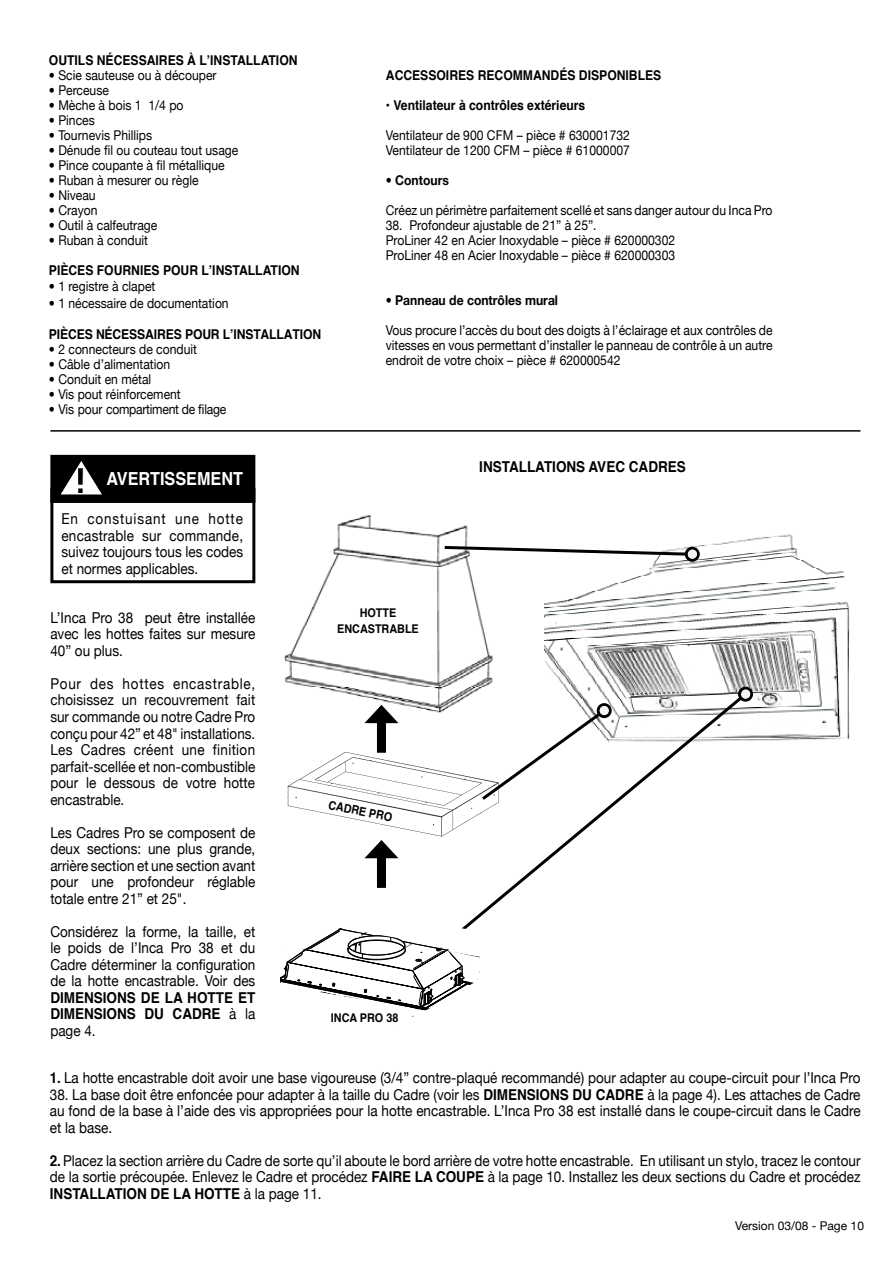
<style>
.page{position:relative;width:893px;height:1263px;background:#fff}
.page>*{position:absolute;margin:0;border:0;box-sizing:border-box;transform-origin:0 0}
.t1{font:600 33px "Eurostile";color:#000;scale:1.06 1}
.t2{font:700 18px "Helvetica";color:#fff;scale:.9 1}
.t3{font:15px/16.5px "Helvetica Neue";color:#000;text-align:justify;scale:.9 1}
.t4{font:700 15px/16.5px "Helvetica";color:#000;scale:.9 1}
.t5{font:13.5px/15px "Helvetica Neue";color:#000;scale:.9 1}
.t6{font:700 13.5px "Helvetica";color:#000;scale:.9 1}
.t7{font:700 13.5px "Helvetica Neue";color:#000;scale:.9 1}
.t8{font:13.5px "Helvetica Neue";letter-spacing:-.02em;color:#000;scale:.9 1}
.t9{font:700 12px/16.5px "Helvetica";color:#000;text-align:center;scale:.9 1}
.t10{font:12px "Helvetica Neue";color:#000}
.s1{font-family:"Helvetica Neue";font-weight:400}
.s2{font-family:"Helvetica";font-weight:700}
</style>
<div class="page">
<img style="left:545px;top:534px;width:305px;height:207px">
<img style="left:284px;top:514px;width:209px;height:199px">
<img style="left:287px;top:752px;width:150px;height:84px">
<div style="left:377px;top:716px;width:9px;height:37px;background:#000"></div>
<svg style="left:364px;top:705px;width:34px;height:18px"></svg>
<svg style="left:442px;top:544px;width:247px;height:13px"></svg>
<div style="left:685px;top:547px;width:15px;height:15px;border:3px solid #000;border-radius:50%"></div>
<div style="left:377px;top:851px;width:9px;height:37px;background:#000"></div>
<svg style="left:364px;top:840px;width:34px;height:18px"></svg>
<svg style="left:437px;top:694px;width:308px;height:213px"></svg>
<div style="left:738px;top:687px;width:15px;height:15px;border:3px solid #000;border-radius:50%"></div>
<div style="left:50px;top:488px;width:205px;height:95px;border:3px solid #000"></div>
<div style="left:51px;top:456px;width:204px;height:46px;background:#000"></div>
<div style="left:50px;top:455px;width:205px;height:48px;border:2px solid #000"></div>
<svg style="left:57px;top:457px;width:49px;height:38px"></svg>
<div style="left:742px;top:690px;width:7px;height:8px;background:#f3f3f3;border-radius:50%"></div>
<div style="left:741px;top:689px;width:9px;height:9px;border:2px solid #f3f3f3;border-radius:50%"></div>
<div style="left:600px;top:707px;width:8px;height:7px;background:#f3f3f3;border-radius:50%"></div>
<div style="left:600px;top:706px;width:9px;height:9px;border:2px solid #f3f3f3;border-radius:50%"></div>
<div style="left:689px;top:550px;width:7px;height:8px;background:#f3f3f3;border-radius:50%"></div>
<div style="left:688px;top:549px;width:9px;height:9px;border:2px solid #f3f3f3;border-radius:50%"></div>
<hr style="left:50px;top:430px;width:810px;height:2px;background:#000">
<svg style="left:280px;top:907px;width:212px;height:110px"></svg>
<p class="t6" style="left:49px;top:48px;width:278px">OUTILS NÉCESSAIRES À L’INSTALLATION</p>
<p class="t5" style="left:49px;top:67px;width:188px">• Scie sauteuse ou à découper</p>
<p class="t5" style="left:49px;top:82px;width:68px">• Perceuse</p>
<p class="t5" style="left:49px;top:97px;width:151px">• Mèche à bois 1 1/4 po</p>
<p class="t5" style="left:49px;top:112px;width:53px">• Pinces</p>
<p class="t5" style="left:49px;top:127px;width:116px">• Tournevis Phillips</p>
<p class="t5" style="left:49px;top:142px;width:212px">• Dénude fil ou couteau tout usage</p>
<p class="t5" style="left:49px;top:157px;width:197px">• Pince coupante à fil métallique</p>
<p class="t5" style="left:49px;top:172px;width:168px">• Ruban à mesurer ou règle</p>
<p class="t5" style="left:49px;top:187px;width:54px">• Niveau</p>
<p class="t5" style="left:49px;top:202px;width:56px">• Crayon</p>
<p class="t5" style="left:49px;top:217px;width:122px">• Outil à calfeutrage</p>
<p class="t5" style="left:49px;top:232px;width:112px">• Ruban à conduit</p>
<p class="t6" style="left:49px;top:258px;width:280px">PIÈCES FOURNIES POUR L’INSTALLATION</p>
<p class="t5" style="left:49px;top:279px;width:120px">• 1 registre à clapet</p>
<p class="t5" style="left:49px;top:295px;width:201px">• 1 nécessaire de documentation</p>
<p class="t6" style="left:49px;top:322px;width:304px">PIÈCES NÉCESSAIRES POUR L’INSTALLATION</p>
<p class="t5" style="left:49px;top:342px;width:166px">• 2 connecteurs de conduit</p>
<p class="t5" style="left:49px;top:357px;width:136px">• Câble d’alimentation</p>
<p class="t5" style="left:49px;top:372px;width:115px">• Conduit en métal</p>
<p class="t5" style="left:49px;top:387px;width:148px">• Vis pout réinforcement</p>
<p class="t8" style="left:49px;top:401px;width:199px">• Vis pour compartiment de filage</p>
<h1 class="t1" style="left:76px;top:460px;width:12px">!</h1>
<p class="t3" style="left:61px;top:511px;width:203px">En constuisant une hotte encastrable sur commande, suivez toujours tous les codes et normes applicables.</p>
<p class="t2" style="left:106px;top:462px;width:153px">AVERTISSEMENT</p>
<p class="t6" style="left:386px;top:63px;width:308px">ACCESSOIRES RECOMMANDÉS DISPONIBLES</p>
<p class="t6" style="left:386px;top:93px;width:223px">• Ventilateur à contrôles extérieurs</p>
<p class="t5" style="left:386px;top:128px;width:273px">Ventilateur de 900 CFM – pièce # 630001732<br>Ventilateur de 1200 CFM – pièce # 61000007</p>
<p class="t7" style="left:386px;top:172px;width:72px">• Contours</p>
<p class="t5" style="left:386px;top:203px;width:431px">Créez un périmètre parfaitement scellé et sans danger autour du Inca Pro</p>
<p class="t5" style="left:386px;top:218px;width:323px">38. Profondeur ajustable de 21” à 25”.<br>ProLiner 42 en Acier Inoxydable – pièce # 620000302<br>ProLiner 48 en Acier Inoxydable – pièce # 620000303</p>
<p class="t7" style="left:386px;top:292px;width:193px">• Panneau de contrôles mural</p>
<p class="t5" style="left:386px;top:323px;width:431px;text-align:justify">Vous procure l’accès du bout des doigts à l’éclairage et aux contrôles de vitesses en vous permettant d’installer le panneau de contrôle à un autre endroit de votre choix – pièce # 620000542</p>
<p class="t4" style="left:479px;top:457px;width:231px">INSTALLATIONS AVEC CADRES</p>
<p class="t3" style="left:50px;top:609px;width:229px">L’Inca Pro 38 peut être installée avec les hottes faites sur mesure 40” ou plus.</p>
<p class="t3" style="left:50px;top:675px;width:229px">Pour des hottes encastrable, choisissez un recouvrement fait sur commande ou notre Cadre Pro conçu pour 42” et 48" installations.<br>Les Cadres créent une finition parfait-scellée et non-combustible pour le dessous de votre hotte encastrable.</p>
<p class="t3" style="left:50px;top:824px;width:229px">Les Cadres Pro se composent de deux sections: une plus grande, arrière section et une section avant pour une profondeur réglable totale entre 21” et 25".</p>
<p class="t3" style="left:50px;top:923px;width:229px">Considérez la forme, la taille, et le poids de l’Inca Pro 38 et du Cadre déterminer la configuration de la hotte encastrable. Voir des</p>
<p class="t4" style="left:50px;top:988px;width:229px">DIMENSIONS DE LA HOTTE ET<br>DIMENSIONS DU CADRE <span class="s1">à la</span></p>
<p class="t3" style="left:50px;top:1022px;width:52px">page 4.</p>
<p class="t9" style="left:337px;top:603px;width:92px">HOTTE<br>ENCASTRABLE</p>
<p class="t9" style="left:330px;top:796px;width:73px;rotate:12deg">CADRE PRO</p>
<p class="t9" style="left:331px;top:1009px;width:76px">INCA PRO 38</p>
<p class="t3" style="left:50px;top:1069px;width:902px"><span class="s2">1.</span> La hotte encastrable doit avoir une base vigoureuse (3/4” contre-plaqué recommandé) pour adapter au coupe-circuit pour l’Inca Pro</p>
<p class="t3" style="left:50px;top:1086px;width:902px">38. La base doit être enfoncée pour adapter à la taille du Cadre (voir les <span class="s2">DIMENSIONS DU CADRE</span> à la page 4). Les attaches de Cadre au fond de la base à l’aide des vis appropriées pour la hotte encastrable. L’Inca Pro 38 est installé dans le coupe-circuit dans le Cadre et la base.</p>
<p class="t3" style="left:50px;top:1152px;width:902px"><span class="s2">2.</span> Placez la section arrière du Cadre de sorte qu’il aboute le bord arrière de votre hotte encastrable. En utilisant un stylo, tracez le contour de la sortie précoupée. Enlevez le Cadre et procédez <span class="s2">FAIRE LA COUPE</span> à la page 10. Installez les deux sections du Cadre et procédez</p>
<p class="t4" style="left:50px;top:1184px;width:303px">INSTALLATION DE LA HOTTE <span class="s1">à la page 11.</span></p>
<p class="t10" style="left:735px;top:1218px;width:130px">Version 03/08 - Page 10</p>
</div>
